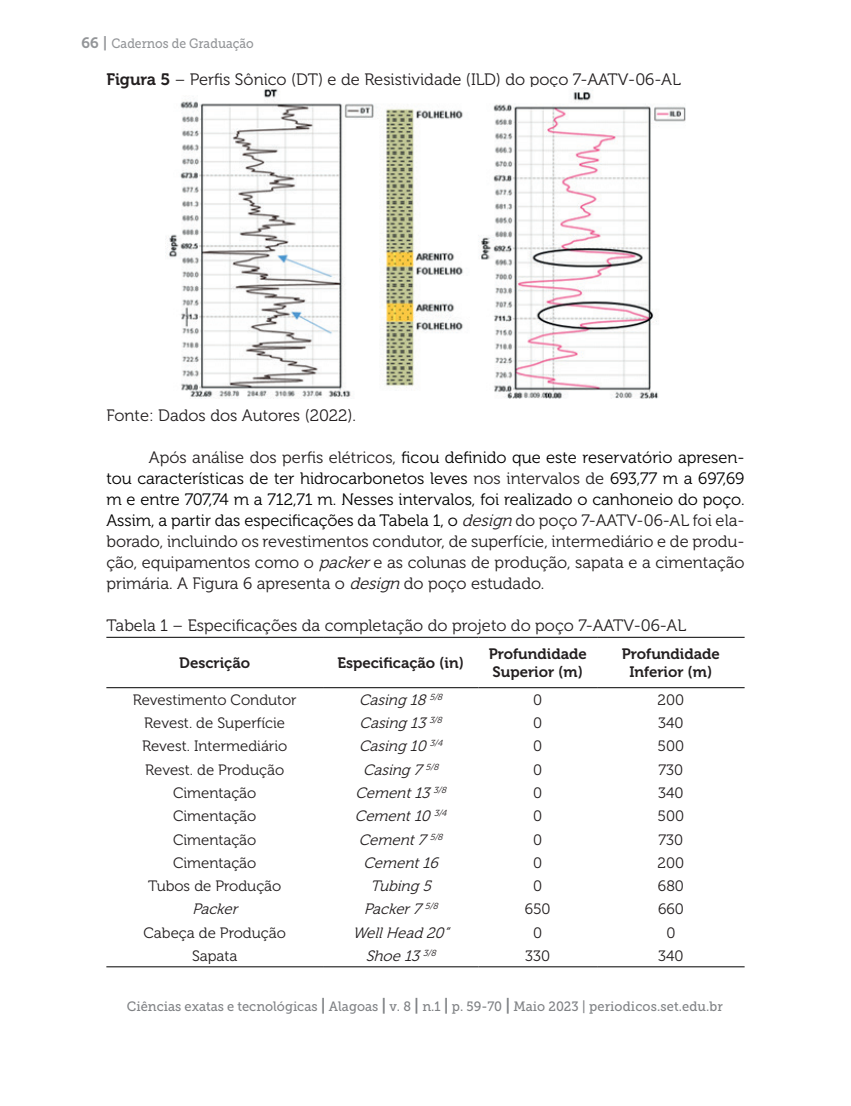
<style>
.page{position:relative;width:851px;height:1106px;background:#fff}
.page>*{position:absolute;margin:0;border:0;box-sizing:border-box;transform-origin:0 0}
.t1{font:16.5px/21px "Museo 300";color:#231f20;text-align:justify}
.t2{font:15px "Museo 300";color:#231f20}
.t3{font:italic 15px "Museo 300";color:#231f20}
.t4{font:15px/18px "Museo 700";color:#231f20}
.t5{font:13.5px "Museo Slab 500";color:#808285;scale:.95 1}
.t6{font:13.5px "Museo Slab 500";color:#939598;scale:.9 1}
.s1{font-family:"Museo 700";font-size:15px}
.s2{font-family:"Museo 700"}
.s3{color:#000001}
.s4{font-style:italic}
.s5{font-family:"Museo 700";font-size:16.5px}
</style>
<div class="page">
<img style="left:168px;top:87px;width:517px;height:312px">
<hr style="left:106px;top:637px;width:217px;height:1px;background:#000">
<hr style="left:323px;top:637px;width:155px;height:1px;background:#000">
<hr style="left:478px;top:637px;width:119px;height:1px;background:#000">
<hr style="left:597px;top:637px;width:147px;height:1px;background:#000">
<hr style="left:106px;top:687px;width:217px;height:1px;background:#000">
<hr style="left:323px;top:687px;width:155px;height:1px;background:#000">
<hr style="left:478px;top:687px;width:119px;height:1px;background:#000">
<hr style="left:597px;top:687px;width:147px;height:1px;background:#000">
<hr style="left:106px;top:966px;width:217px;height:1px;background:#000">
<hr style="left:323px;top:966px;width:155px;height:1px;background:#000">
<hr style="left:478px;top:966px;width:119px;height:1px;background:#000">
<hr style="left:597px;top:966px;width:147px;height:1px;background:#000">
<p class="t6" style="left:82px;top:36px;width:193px"><span class="s1">66 |</span> Cadernos de Graduação</p>
<p class="t1" style="left:106px;top:69px;width:576px"><span class="s2">Figura 5</span> – Perfis Sônico (DT) e de Resistividade (ILD) do poço 7-AATV-06-AL</p>
<p class="t1" style="left:106px;top:405px;width:251px">Fonte: Dados dos Autores (2022).</p>
<p class="t1" style="left:106px;top:447px;width:639px;text-indent:43px">Após análise dos perfis elétricos, <span class="s3">ficou definido que este reservatório apresen&shy;tou características de ter hidrocarbonetos leves</span> nos intervalos de <span class="s3">693,77 m a 697,69 m e entre 707,74 m a 712,71 m. Nesses intervalos, foi realizado o canhoneio do poço.<br>Assim, a partir das especificações da Tabela 1, o</span> <span class="s4">design</span> do poço 7-AATV-06-AL foi ela&shy;borado, incluindo os revestimentos condutor, de superfície, intermediário e de produ&shy;ção, equipamentos como o <span class="s4">packer</span>e as colunas de produção, sapata e a cimentação primária. A Figura 6 apresenta o <span class="s4">design</span> do poço estudado.</p>
<p class="t1" style="left:106px;top:615px;width:581px">Tabela 1 – Especificações da completação do projeto do poço 7-AATV-06-AL</p>
<p class="t4" style="left:179px;top:654px;width:72px">Descrição</p>
<p class="t4" style="left:337px;top:654px;width:128px">Especificação (in)</p>
<p class="t4" style="left:488px;top:645px;width:99px">Profundidade<br>Superior (m)</p>
<p class="t4" style="left:621px;top:645px;width:99px;text-align:center">Profundidade<br>Inferior (m)</p>
<p class="t2" style="left:133px;top:691px;width:165px">Revestimento Condutor</p>
<p class="t3" style="left:359px;top:691px;width:87px">Casing 18 <sup>5/8</sup></p>
<p class="t2" style="left:533px;top:691px;width:11px">0</p>
<p class="t2" style="left:657px;top:691px;width:28px">200</p>
<p class="t2" style="left:144px;top:715px;width:142px">Revest. de Superfície</p>
<p class="t3" style="left:359px;top:715px;width:86px">Casing 13<sup>3/8</sup></p>
<p class="t2" style="left:533px;top:715px;width:11px">0</p>
<p class="t2" style="left:658px;top:715px;width:27px">340</p>
<p class="t2" style="left:142px;top:738px;width:147px">Revest. Intermediário</p>
<p class="t3" style="left:359px;top:738px;width:87px">Casing 10 <sup>3/4</sup></p>
<p class="t2" style="left:533px;top:738px;width:11px">0</p>
<p class="t2" style="left:657px;top:738px;width:28px">500</p>
<p class="t2" style="left:145px;top:761px;width:140px">Revest. de Produção</p>
<p class="t3" style="left:363px;top:761px;width:79px">Casing 7<sup>5/8</sup></p>
<p class="t2" style="left:533px;top:761px;width:11px">0</p>
<p class="t2" style="left:658px;top:761px;width:26px">730</p>
<p class="t2" style="left:173px;top:784px;width:85px">Cimentação</p>
<p class="t3" style="left:355px;top:784px;width:95px">Cement13<sup>3/8</sup></p>
<p class="t2" style="left:533px;top:784px;width:11px">0</p>
<p class="t2" style="left:658px;top:784px;width:27px">340</p>
<p class="t2" style="left:173px;top:808px;width:85px">Cimentação</p>
<p class="t3" style="left:355px;top:808px;width:96px">Cement10 <sup>3/4</sup></p>
<p class="t2" style="left:533px;top:808px;width:11px">0</p>
<p class="t2" style="left:657px;top:808px;width:28px">500</p>
<p class="t2" style="left:173px;top:831px;width:85px">Cimentação</p>
<p class="t3" style="left:359px;top:831px;width:88px">Cement7<sup>5/8</sup></p>
<p class="t2" style="left:533px;top:831px;width:11px">0</p>
<p class="t2" style="left:658px;top:831px;width:26px">730</p>
<p class="t2" style="left:173px;top:854px;width:85px">Cimentação</p>
<p class="t3" style="left:363px;top:854px;width:80px">Cement16</p>
<p class="t2" style="left:533px;top:854px;width:11px">0</p>
<p class="t2" style="left:657px;top:854px;width:28px">200</p>
<p class="t2" style="left:148px;top:877px;width:135px">Tubos de Produção</p>
<p class="t3" style="left:370px;top:877px;width:67px">Tubing 5</p>
<p class="t2" style="left:533px;top:877px;width:11px">0</p>
<p class="t2" style="left:657px;top:877px;width:27px">680</p>
<p class="t3" style="left:192px;top:901px;width:51px">Packer</p>
<p class="t3" style="left:364px;top:901px;width:78px">Packer7<sup>5/8</sup></p>
<p class="t2" style="left:524px;top:901px;width:27px">650</p>
<p class="t2" style="left:658px;top:901px;width:27px">660</p>
<p class="t2" style="left:143px;top:924px;width:144px">Cabeça de Produção</p>
<p class="t3" style="left:353px;top:924px;width:102px">WellHead 20”</p>
<p class="t2" style="left:533px;top:924px;width:11px">0</p>
<p class="t2" style="left:666px;top:924px;width:11px">0</p>
<p class="t2" style="left:192px;top:947px;width:47px">Sapata</p>
<p class="t3" style="left:366px;top:947px;width:74px">Shoe13<sup>3/8</sup></p>
<p class="t2" style="left:525px;top:947px;width:26px">330</p>
<p class="t2" style="left:658px;top:947px;width:27px">340</p>
<p class="t5" style="left:127px;top:999px;width:629px">Ciências exatas e tecnológicas <span class="s5">|</span> Alagoas <span class="s5">|</span> v. 8 <span class="s5">|</span> n.1 <span class="s5">|</span> p. 59-70 <span class="s5">|</span> Maio 2023 | periodicos.set.edu.br</p>
</div>
